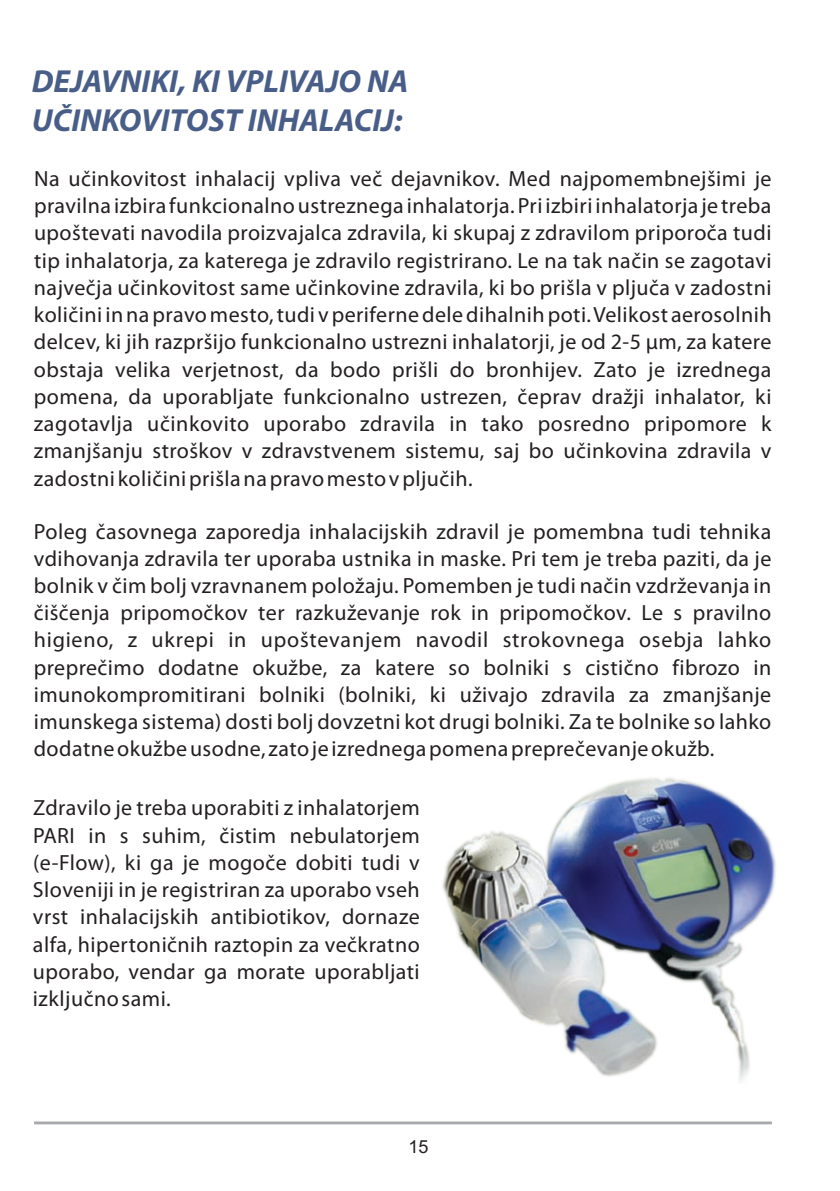
<style>
.page{position:relative;width:840px;height:1191px;background:#fff}
.page>*{position:absolute;margin:0;border:0;box-sizing:border-box;transform-origin:0 0}
.t1{font:italic 700 32px/39.6px "Myriad Pro";color:#485e88}
.t2{font:22px/27.2px "Myriad Pro";letter-spacing:.02em;color:#231f20;text-align:justify}
.t3{font:18px "Arial";color:#231f20}
</style>
<div class="page">
<hr style="left:34px;top:1121px;width:737px;height:3px;background:#a7a9ac">
<img style="left:442px;top:777px;width:334px;height:305px">
<h1 class="t1" style="left:32px;top:64px;width:378px">DEJAVNIKI, KI VPLIVAJO NA<br>UČINKOVITOST INHALACIJ:</h1>
<p class="t2" style="left:34px;top:167px;width:738px">Na učinkovitost inhalacij vpliva več dejavnikov. Med najpomembnejšimi je pravilna izbira funkcionalno ustreznega inhalatorja. Pri izbiri inhalatorja je treba upoštevati navodila proizvajalca zdravila, ki skupaj z zdravilom priporoča tudi tip inhalatorja, za katerega je zdravilo registrirano. Le na tak način se zagotavi največja učinkovitost same učinkovine zdravila, ki bo prišla v pljuča v zadostni količini in na pravo mesto, tudi v periferne dele dihalnih poti. Velikost aerosolnih delcev, ki jih razpršijo funkcionalno ustrezni inhalatorji, je od 2-5 µm, za katere obstaja velika verjetnost, da bodo prišli do bronhijev. Zato je izrednega pomena, da uporabljate funkcionalno ustrezen, čeprav dražji inhalator, ki zagotavlja učinkovito uporabo zdravila in tako posredno pripomore k zmanjšanju stroškov v zdravstvenem sistemu, saj bo učinkovina zdravila v zadostni količini prišla na pravo mesto v pljučih.</p>
<p class="t2" style="left:34px;top:519px;width:738px">Poleg časovnega zaporedja inhalacijskih zdravil je pomembna tudi tehnika vdihovanja zdravila ter uporaba ustnika in maske. Pri tem je treba paziti, da je bolnik v čim bolj vzravnanem položaju. Pomemben je tudi način vzdrževanja in čiščenja pripomočkov ter razkuževanje rok in pripomočkov. Le s pravilno higieno, z ukrepi in upoštevanjem navodil strokovnega osebja lahko preprečimo dodatne okužbe, za katere so bolniki s cistično fibrozo in imunokompromitirani bolniki (bolniki, ki uživajo zdravila za zmanjšanje imunskega sistema) dosti bolj dovzetni kot drugi bolniki. Za te bolnike so lahko dodatne okužbe usodne, zato je izrednega pomena preprečevanje okužb.</p>
<p class="t2" style="left:33px;top:796px;width:388px">Zdravilo je treba uporabiti z inhalatorjem PARI in s suhim, čistim nebulatorjem (e-Flow), ki ga je mogoče dobiti tudi v Sloveniji in je registriran za uporabo vseh vrst inhalacijskih antibiotikov, dornaze alfa, hipertoničnih raztopin za večkratno uporabo, vendar ga morate uporabljati izključno sami.</p>
<p class="t3" style="left:408px;top:1139px;width:22px">15</p>
</div>
